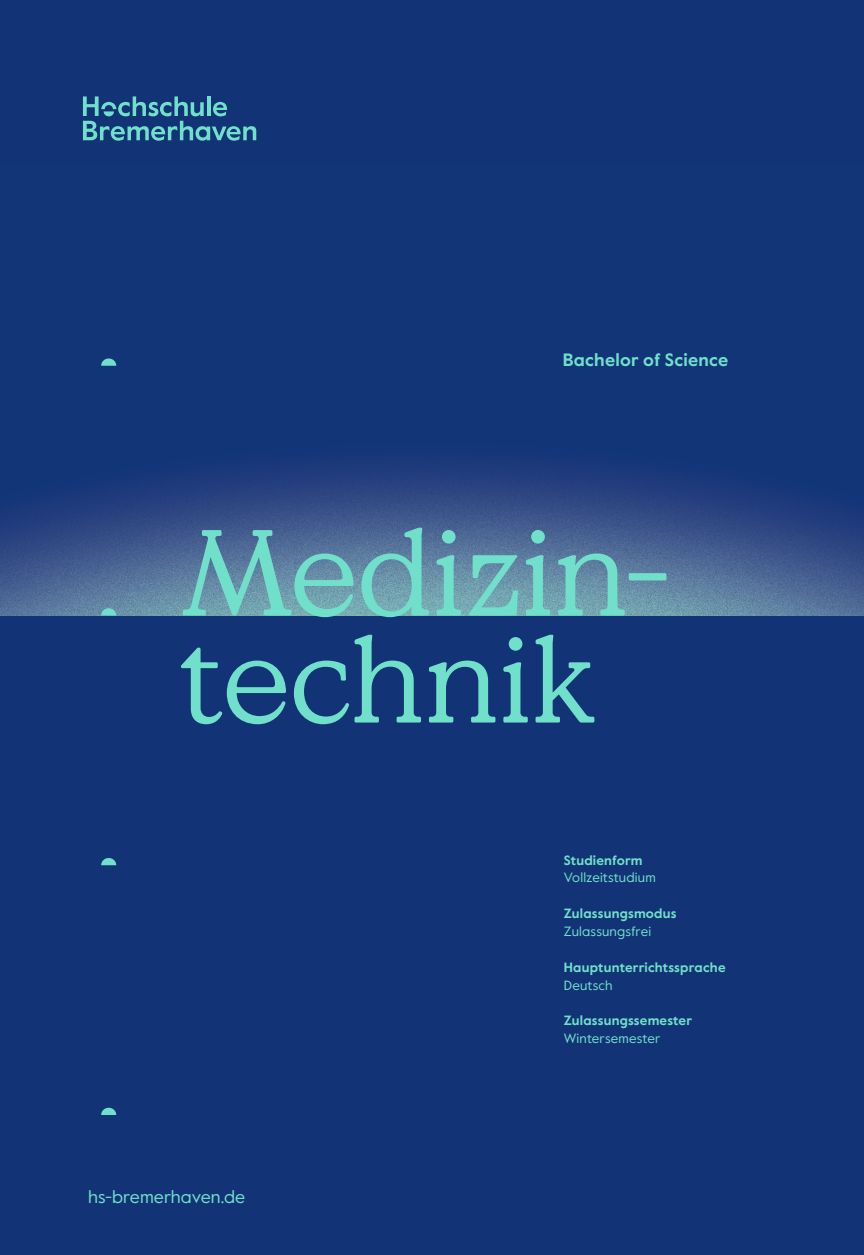
<style>
.page{position:relative;width:864px;height:1255px;background:#fff}
.page>*{position:absolute;margin:0;border:0;box-sizing:border-box;transform-origin:0 0}
.t1{font:121.95px/106.9px "Value Serif Pro";letter-spacing:-.01em;color:#71e0ca}
.t2{font:700 17.85px "Value Sans Pro HSBHV";letter-spacing:.015em;color:#71e0ca}
.t3{font:17.85px "Value Sans Pro HSBHV";color:#71e0ca}
.t4{font:700 13.35px "Value Sans Pro HSBHV";letter-spacing:.015em;color:#71e0ca}
.t5{font:13.35px "Value Sans Pro HSBHV";letter-spacing:.01em;color:#71e0ca}
</style>
<div class="page">
<div style="left:0;top:615px;width:863px;height:639px;background:#123477"></div>
<div style="left:0;top:0;width:863px;height:615px;background:#123477"></div>
<img style="left:0;top:364px;width:863px;height:251px">
<svg style="left:101px;top:358px;width:15px;height:8px"></svg>
<svg style="left:101px;top:858px;width:15px;height:7px"></svg>
<svg style="left:101px;top:1107px;width:15px;height:7px"></svg>
<svg style="left:101px;top:608px;width:15px;height:7px"></svg>
<svg style="left:83px;top:96px;width:173px;height:45px"></svg>
<h2 class="t2" style="left:562px;top:349px;width:167px">Bachelor of Science</h2>
<h1 class="t1" style="left:180px;top:521px;width:493px">Medizin&shy;technik</h1>
<h2 class="t3" style="left:88px;top:1185px;width:158px">hs-bremerhaven.de</h2>
<p class="t4" style="left:563px;top:851px;width:80px">Studienform</p>
<p class="t5" style="left:563px;top:869px;width:93px">Vollzeitstudium</p>
<p class="t4" style="left:563px;top:905px;width:114px">Zulassungsmodus</p>
<p class="t5" style="left:563px;top:923px;width:89px">Zulassungsfrei</p>
<p class="t4" style="left:563px;top:958px;width:163px">Hauptunterrichtssprache</p>
<p class="t5" style="left:563px;top:976px;width:50px">Deutsch</p>
<p class="t4" style="left:563px;top:1012px;width:130px">Zulassungssemester</p>
<p class="t5" style="left:563px;top:1030px;width:98px">Wintersemester</p>
</div>
